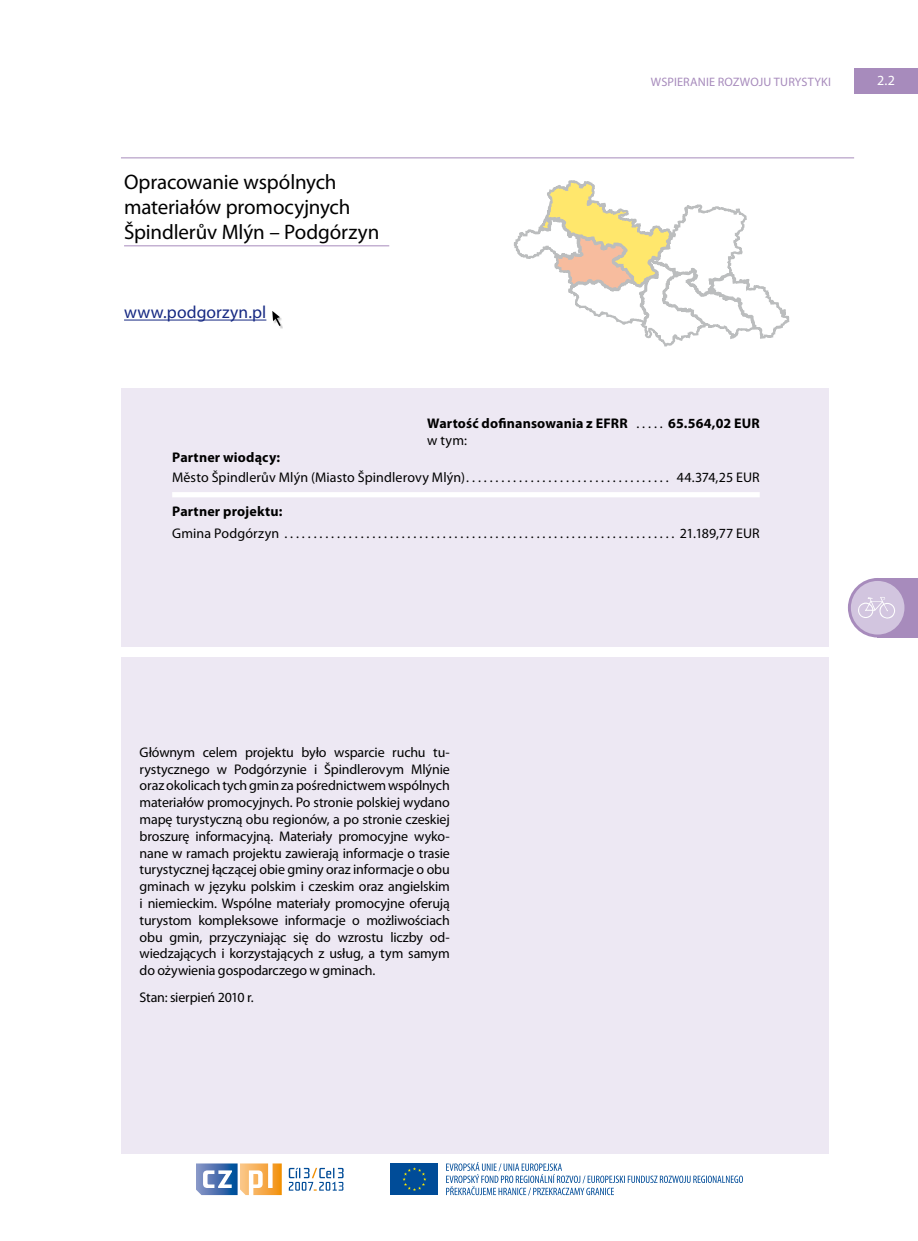
<style>
.page{position:relative;width:918px;height:1241px;background:#fff}
.page>*{position:absolute;margin:0;border:0;box-sizing:border-box;transform-origin:0 0}
.nazwa_dziedziny_2_2{font:21px/25.2px "Myriad Pro";letter-spacing:-.005em;color:#000}
.t1{font:17.5px "Myriad Pro";letter-spacing:.01em;color:#162983}
.t2{font:14px/16.8px "Myriad Pro";color:#000;text-align:justify}
.t3{font:700 14px "Myriad Pro";letter-spacing:.01em;color:#000}
.t4{font:14px "Myriad Pro";color:#fff}
.t5{font:12.25px "Myriad Pro";letter-spacing:.015em;color:#a78bbc}
.s1{font-weight:400}
</style>
<div class="page">
<svg style="left:196px;top:1163px;width:86px;height:31px"></svg>
<svg style="left:289px;top:1167px;width:54px;height:23px"></svg>
<div style="left:391px;top:1163px;width:47px;height:31px;background:#004c98"></div>
<svg style="left:402px;top:1167px;width:24px;height:23px"></svg>
<svg style="left:446px;top:1162px;width:297px;height:33px"></svg>
<div style="left:877px;top:578px;width:41px;height:59px;background:#a78bbc"></div>
<svg style="left:848px;top:578px;width:59px;height:59px"></svg>
<div style="left:851px;top:581px;width:53px;height:53px;background:#d2c5df;border-radius:50%"></div>
<svg style="left:858px;top:597px;width:37px;height:21px"></svg>
<hr style="left:124px;top:319px;width:142px;height:1px;background:#162983">
<div style="left:273px;top:312px;width:10px;height:16px;background:#000;opacity:.25"></div>
<svg style="left:272px;top:311px;width:9px;height:15px"></svg>
<div style="left:121px;top:388px;width:707px;height:765px;background:#ede8f3"></div>
<svg style="left:514px;top:180px;width:276px;height:167px"></svg>
<hr style="left:121px;top:157px;width:733px;height:1px;background:#a78bbc">
<div style="left:854px;top:68px;width:64px;height:26px;background:#a78bbc"></div>
<hr style="left:124px;top:245px;width:265px;height:1px;background:#a78bbc">
<div style="left:172px;top:492px;width:588px;height:5px;background:#fff"></div>
<div style="left:115px;top:647px;width:721px;height:9px;background:#fff"></div>
<p class="nazwa_dziedziny_2_2" style="left:124px;top:169px;width:257px">Opracowanie wspólnych materiałów promocyjnych<br>Špindlerův Mlýn – Podgórzyn</p>
<p class="t1" style="left:124px;top:301px;width:144px">www.podgorzyn.pl</p>
<p class="t5" style="left:651px;top:75px;width:182px">WSPIERANIE ROZWOJU TURYSTYKI</p>
<p class="t3" style="left:427px;top:414px;width:208px">Wartość dofinansowania z EFRR <span class="s1">.....</span></p>
<p class="t3" style="left:668px;top:414px;width:93px">65.564,02 EUR</p>
<p class="t2" style="left:427px;top:431px;width:41px">w tym:</p>
<p class="t3" style="left:172px;top:448px;width:110px">Partner wiodący:</p>
<p class="t2" style="left:172px;top:469px;width:298px">Město Špindlerův Mlýn (Miasto Špindlerovy Mlýn) ...................................</p>
<p class="t2" style="left:677px;top:469px;width:84px">44.374,25 EUR</p>
<p class="t3" style="left:172px;top:502px;width:112px">Partner projektu:</p>
<p class="t2" style="left:172px;top:524px;width:112px">Gmina Podgórzyn ...................................................................</p>
<p class="t2" style="left:680px;top:524px;width:81px">21.189,77 EUR</p>
<p class="t4" style="left:877px;top:72px;width:19px">2.2</p>
<p class="t2" style="left:140px;top:743px;width:312px">Głównym celem projektu było wsparcie ruchu tu&shy;rystycznego w Podgórzynie i Špindlerovym Mlýnie oraz okolicach tych gmin za pośrednictwem wspólnych materiałów promocyjnych. Po stronie polskiej wydano mapę turystyczną obu regionów, a po stronie czeskiej broszurę informacyjną. Materiały promocyjne wyko&shy;nane w ramach projektu zawierają informacje o trasie turystycznej łączącej obie gminy oraz informacje o obu gminach w języku polskim i czeskim oraz angielskim i niemieckim. Wspólne materiały promocyjne oferują turystom kompleksowe informacje o możliwościach obu gmin, przyczyniając się do wzrostu liczby od&shy;wiedzających i korzystających z usług, a tym samym do ożywienia gospodarczego w gminach.</p>
<p class="t2" style="left:140px;top:988px;width:116px">Stan: sierpień 2010 r.</p>
</div>
